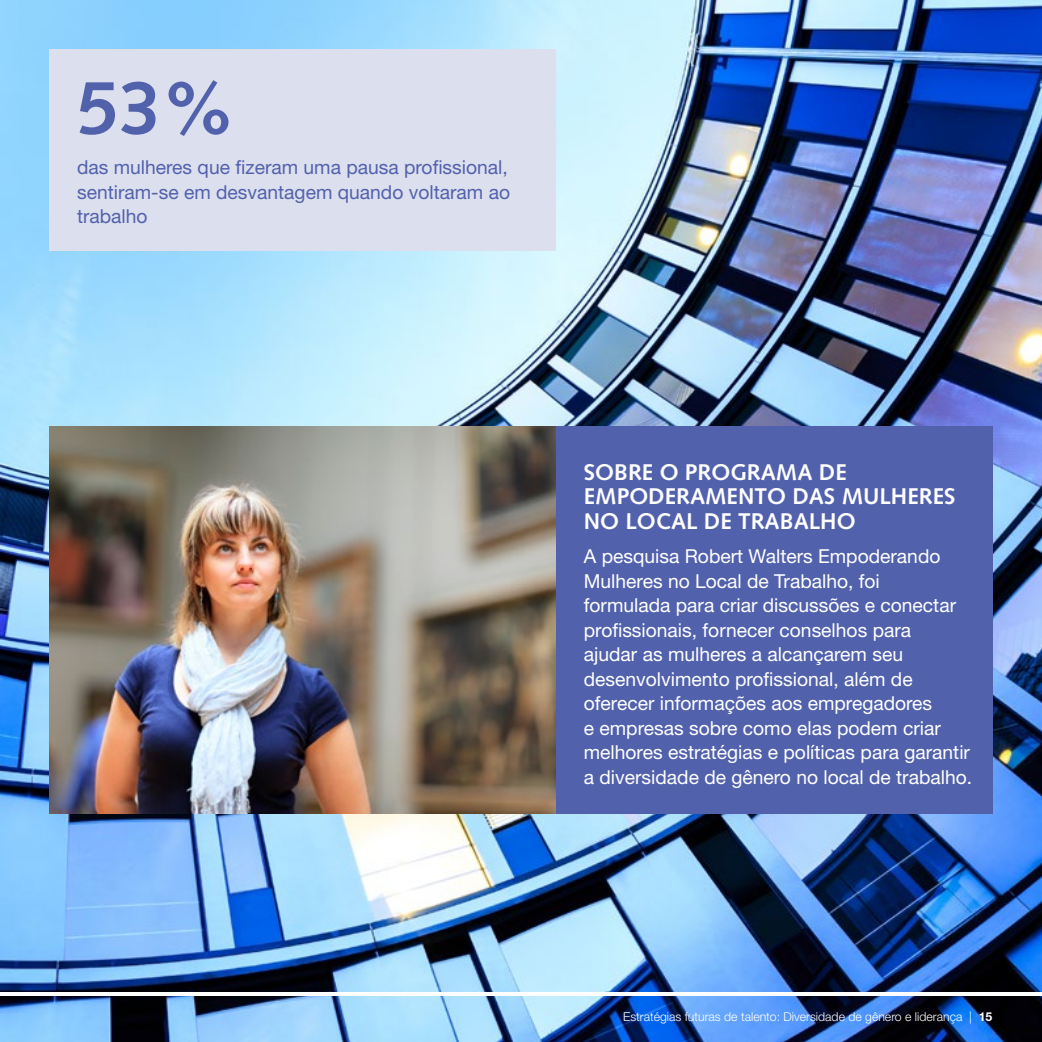
<style>
.page{position:relative;width:1042px;height:1042px;background:#fff}
.page>*{position:absolute;margin:0;border:0;box-sizing:border-box;transform-origin:0 0}
.t1{font:700 75.25px "Syntax LT Std";color:#5261ac}
.t2{font:700 22.75px/24.5px "Syntax LT Std";color:#fff}
.t3{font:19.25px/24.5px "Helvetica Neue LT Std";color:#fff}
.t4{font:19.25px/24.5px "Helvetica Neue LT Std";color:#5261ac;text-align:justify}
.t5{font:300 12.25px "Helvetica Neue LT Std";color:#fff}
.s1{font-weight:700}
</style>
<div class="page">
<img style="left:0;top:0;width:1042px;height:1042px">
<div style="left:50px;top:50px;width:506px;height:201px;background:#dcdfee"></div>
<img style="left:50px;top:426px;width:506px;height:387px">
<div style="left:556px;top:426px;width:436px;height:388px;background:#5261ac"></div>
<hr style="left:0;top:992px;width:1042px;height:4px;background:#fff">
<h1 class="t1" style="left:77px;top:65px;width:161px">53%</h1>
<p class="t4" style="left:77px;top:155px;width:434px">das mulheres que fizeram uma pausa profissional, sentiram-se em desvantagem quando voltaram ao trabalho</p>
<p class="t2" style="left:584px;top:460px;width:373px">SOBRE O PROGRAMA DE<br>EMPODERAMENTO DAS MULHERES<br>NO LOCAL DE TRABALHO</p>
<p class="t3" style="left:584px;top:544px;width:390px">A pesquisa Robert Walters Empoderando Mulheres no Local de Trabalho, foi<br>formulada para criar discussões e conectar profissionais, fornecer conselhos para<br>ajudar as mulheres a alcançarem seu desenvolvimento profissional, além de oferecer informações aos empregadores<br>e empresas sobre como elas podem criar melhores estratégias e políticas para garantir a diversidade de gênero no local de trabalho.</p>
<p class="t5" style="left:623px;top:1009px;width:371px">Estratégias futuras de talento: Diversidade de gênero e liderança | <span class="s1">15</span></p>
</div>
